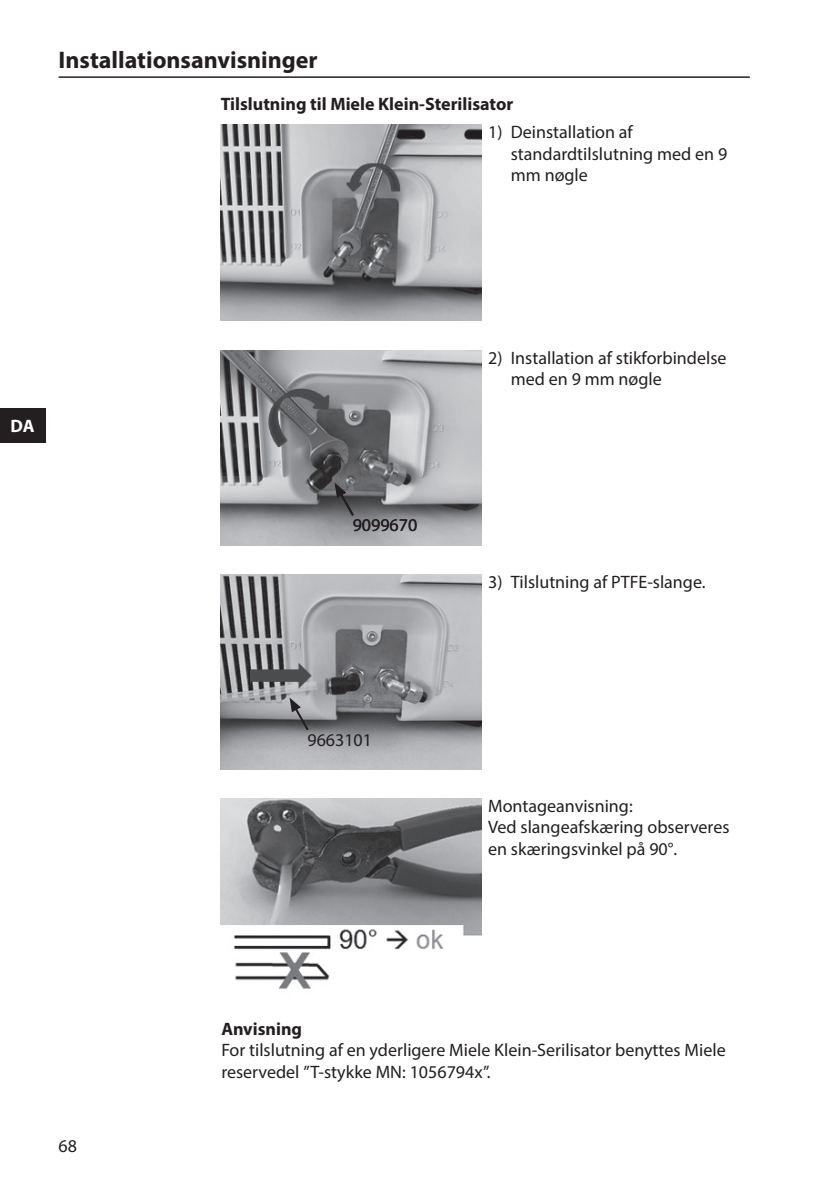
<style>
.page{position:relative;width:840px;height:1191px;background:#fff}
.page>*{position:absolute;margin:0;border:0;box-sizing:border-box;transform-origin:0 0}
.t1{font:700 24px "Myriad Pro";color:#231f20}
.t2{font:18px/21.6px "Myriad Pro";color:#231f20}
.t3{font:700 18px "Myriad Pro";color:#231f20}
.t4{font:700 18px "Myriad Pro";color:#fff}
</style>
<div class="page">
<hr style="left:59px;top:76px;width:690px;height:2px;background:#231f20">
<div style="left:0;top:408px;width:45px;height:34px;background:#231f20"></div>
<img style="left:220px;top:125px;width:261px;height:195px">
<img style="left:220px;top:574px;width:261px;height:196px">
<img style="left:220px;top:350px;width:261px;height:196px">
<img style="left:220px;top:798px;width:261px;height:191px">
<svg style="left:334px;top:483px;width:21px;height:35px"></svg>
<svg style="left:289px;top:697px;width:21px;height:35px"></svg>
<h1 class="t1" style="left:59px;top:44px;width:260px">Installationsanvisninger</h1>
<p class="t3" style="left:220px;top:92px;width:294px">Tilslutning til Miele Klein-Sterilisator</p>
<p class="t2" style="left:510px;top:121px;width:218px;text-indent:-23px">1) Deinstallation af standardtilslutning med en 9 mm nøgle</p>
<p class="t4" style="left:11px;top:414px;width:26px">DA</p>
<p class="t2" style="left:59px;top:1134px;width:20px">68</p>
<p class="t2" style="left:352px;top:514px;width:66px">9099670</p>
<p class="t2" style="left:307px;top:728px;width:66px">9663101</p>
<p class="t2" style="left:510px;top:346px;width:217px;text-indent:-23px">2) Installation af stikforbindelse med en 9 mm nøgle</p>
<p class="t2" style="left:488px;top:570px;width:219px">3) Tilslutning af PTFE-slange.</p>
<p class="t2" style="left:488px;top:794px;width:243px">Montageanvisning:<br>Ved slangeafskæring observeres en skæringsvinkel på 90°.</p>
<p class="t3" style="left:221px;top:1016px;width:82px">Anvisning</p>
<p class="t2" style="left:221px;top:1039px;width:505px">For tilslutning af en yderligere Miele Klein-Serilisator benyttes Miele reservedel ”T-stykke MN: 1056794x”.</p>
</div>
